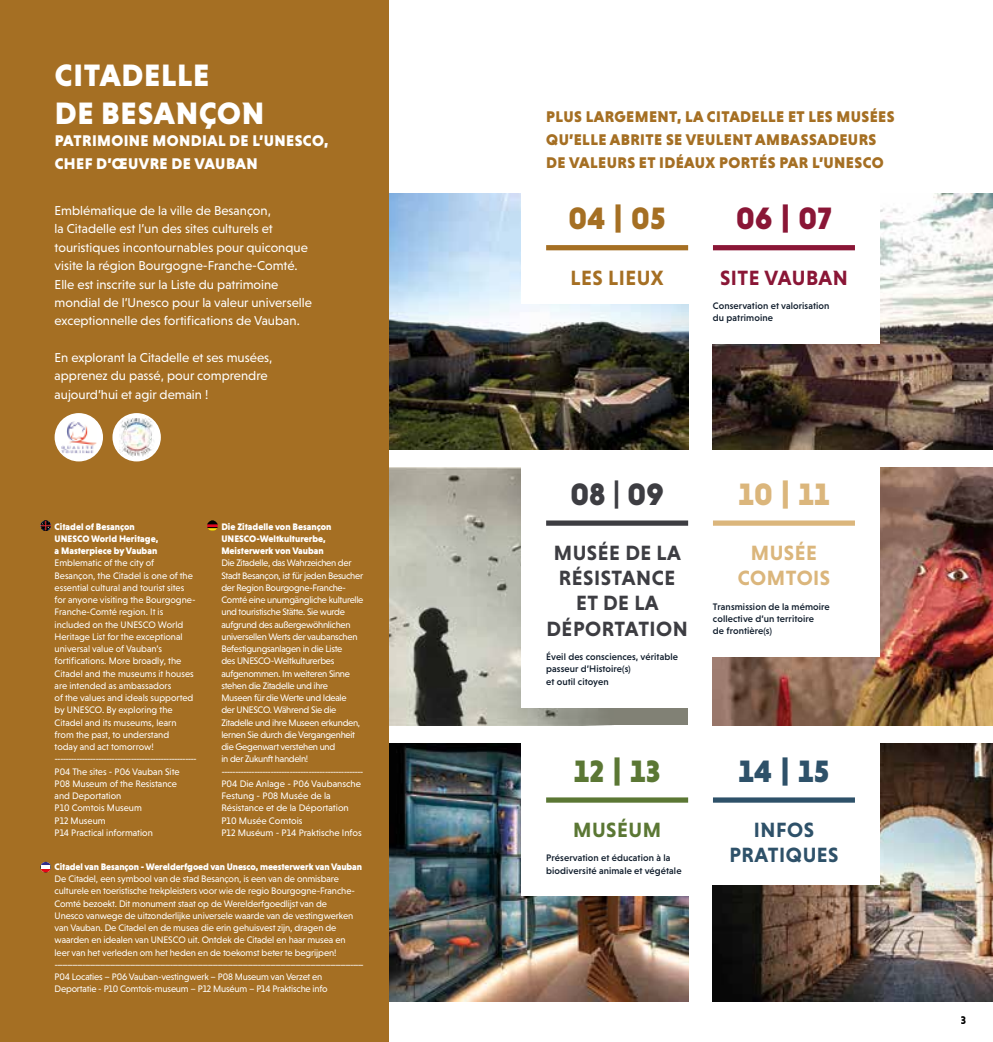
<style>
.page{position:relative;width:993px;height:1042px;background:#fff}
.page>*{position:absolute;margin:0;border:0;box-sizing:border-box;transform-origin:0 0}
.t1{font:900 31.5px/37.8px "Niveau Grotesk";letter-spacing:.025em;color:#fff}
.t2{font:900 31.5px "Niveau Grotesk";color:#a56f23}
.t3{font:900 31.5px "Niveau Grotesk";color:#8a1636}
.t4{font:900 31.5px "Niveau Grotesk";color:#3d3d42}
.t5{font:900 31.5px "Niveau Grotesk";color:#5b7734}
.t6{font:900 31.5px "Niveau Grotesk";color:#2e5169}
.t7{font:900 31.5px "Niveau Grotesk";color:#dbb67c}
.t8{font:700 21px/25.2px "Niveau Grotesk";letter-spacing:.025em;color:#3d3d42;text-align:center}
.t9{font:700 21px/25.2px "Niveau Grotesk";letter-spacing:.025em;color:#2e5169;text-align:center}
.t10{font:700 21px/25.2px "Niveau Grotesk";letter-spacing:.025em;color:#dbb67c;text-align:center}
.t11{font:700 21px "Niveau Grotesk";letter-spacing:.025em;color:#8a1636}
.t12{font:700 21px "Niveau Grotesk";letter-spacing:.025em;color:#a56f23}
.t13{font:700 21px "Niveau Grotesk";letter-spacing:.025em;color:#5b7734}
.t14{font:900 15.75px/22.8px "Niveau Grotesk";letter-spacing:.025em;color:#a56f23}
.t15{font:900 15.75px/22.8px "Niveau Grotesk";letter-spacing:.025em;color:#fff}
.t16{font:13.12px/18.4px "Niveau Grotesk";color:#fff}
.t17{font:700 11.38px "Niveau Grotesk";color:#000}
.t18{font:9.62px/12.2px "Niveau Grotesk";letter-spacing:-.01em;color:#fff}
.t19{font:9.62px/12.2px "Niveau Grotesk";letter-spacing:-.03em;color:#fff}
.t20{font:500 9.62px/12.2px "Niveau Grotesk";letter-spacing:.01em;color:#121f2e}
.t21{font:900 9.62px/12.2px "Niveau Grotesk";letter-spacing:-.005em;color:#fff}
</style>
<div class="page">
<img style="left:712px;top:467px;width:280px;height:258px">
<img style="left:388px;top:193px;width:300px;height:257px">
<img style="left:388px;top:467px;width:225px;height:258px">
<img style="left:388px;top:744px;width:300px;height:258px">
<div style="left:0;top:0;width:388px;height:1042px;background:#a56f23"></div>
<img style="left:712px;top:193px;width:280px;height:257px">
<img style="left:712px;top:744px;width:280px;height:258px">
<div style="left:521px;top:186px;width:173px;height:118px;background:#fff"></div>
<div style="left:521px;top:735px;width:173px;height:160px;background:#fff"></div>
<div style="left:521px;top:459px;width:173px;height:248px;background:#fff"></div>
<div style="left:706px;top:177px;width:173px;height:167px;background:#fff"></div>
<div style="left:706px;top:735px;width:173px;height:149px;background:#fff"></div>
<div style="left:706px;top:459px;width:173px;height:197px;background:#fff"></div>
<svg style="left:42px;top:862px;width:9px;height:10px"></svg>
<div style="left:40px;top:862px;width:11px;height:10px;border:1px solid #000;border-radius:5px"></div>
<svg style="left:40px;top:520px;width:11px;height:11px"></svg>
<svg style="left:207px;top:520px;width:11px;height:11px"></svg>
<div style="left:546px;top:245px;width:142px;height:5px;background:#a56f23"></div>
<div style="left:712px;top:245px;width:142px;height:5px;background:#8a1636"></div>
<div style="left:546px;top:520px;width:142px;height:6px;background:#3d3d42"></div>
<div style="left:546px;top:797px;width:142px;height:5px;background:#5b7734"></div>
<div style="left:712px;top:797px;width:142px;height:5px;background:#2e5169"></div>
<div style="left:712px;top:520px;width:142px;height:6px;background:#dbb67c"></div>
<div style="left:55px;top:414px;width:47px;height:47px;background:#fff;border-radius:50%"></div>
<img style="left:61px;top:421px;width:36px;height:32px">
<div style="left:55px;top:413px;width:48px;height:48px;border:2px solid #fff;border-radius:50%"></div>
<div style="left:113px;top:414px;width:47px;height:47px;background:#fff;border-radius:50%"></div>
<img style="left:119px;top:418px;width:35px;height:39px">
<div style="left:112px;top:413px;width:49px;height:48px;border:2px solid #fff;border-radius:50%"></div>
<h1 class="t1" style="left:55px;top:56px;width:211px">CITADELLE<br>DE BESANÇON</h1>
<h3 class="t15" style="left:55px;top:129px;width:275px">PATRIMOINE MONDIAL DE L’UNESCO,<br>CHEF D’ŒUVRE DE VAUBAN</h3>
<p class="t16" style="left:55px;top:201px;width:259px">Emblématique de la ville de Besançon,<br>la Citadelle est l’un des sites culturels et touristiques incontournables pour quiconque visite la région Bourgogne-Franche-Comté.<br>Elle est inscrite sur la Liste du patrimoine mondial de l’Unesco pour la valeur universelle exceptionnelle des fortifications de Vauban.</p>
<h3 class="t16" style="left:55px;top:348px;width:219px">En explorant la Citadelle et ses musées, apprenez du passé, pour comprendre aujourd’hui et agir demain !</h3>
<p class="t21" style="left:55px;top:520px;width:105px">Citadel of Besançon<br>UNESCO World Heritage, a Masterpiece by Vauban</p>
<p class="t18" style="left:55px;top:557px;width:144px">Emblematic of the city of<br>Besançon, the Citadel is one of the essential cultural and tourist sites for anyone visiting the Bourgogne-<br>Franche-Comté region. It is included on the UNESCO World<br>Heritage List for the exceptional universal value of Vauban’s fortifications. More broadly, the<br>Citadel and the museums it houses are intended as ambassadors<br>of the values and ideals supported by UNESCO. By exploring the<br>Citadel and its museums, learn from the past, to understand<br>today and act tomorrow! ----------------------------------------------------<br>P04 The sites - P06 Vauban Site<br>P08 Museum of the Resistance<br>and Deportation<br>P10 Comtois Museum<br>P12 Museum<br>P14 Practical information</p>
<p class="t21" style="left:55px;top:860px;width:309px">Citadel van Besançon - Werelderfgoed van Unesco, meesterwerk van Vauban</p>
<p class="t18" style="left:55px;top:872px;width:310px">De Citadel, een symbool van de stad Besançon, is een van de onmisbare culturele en toeristische trekpleisters voor wie de regio Bourgogne-Franche-Comté bezoekt. Dit monument staat op de Werelderfgoedlijst van de<br>Unesco vanwege de uitzonderlijke universele waarde van de vestingwerken van Vauban. De Citadel en de musea die erin gehuisvest zijn, dragen de waarden en idealen van UNESCO uit. Ontdek de Citadel en haar musea en<br>leer van het verleden om het heden en de toekomst beter te begrijpen! --------------------------------------------------------------------------------------------------------------------------- P04 Locaties – P06 Vauban-vestingwerk – P08 Museum van Verzet en Deportatie - P10 Comtois-museum – P12 Muséum – P14 Praktische info</p>
<p class="t21" style="left:221px;top:520px;width:111px">Die Zitadelle von Besançon<br>UNESCO-Weltkulturerbe,<br>Meisterwerk von Vauban</p>
<p class="t19" style="left:221px;top:557px;width:144px">Die Zitadelle, das Wahrzeichen der<br>Stadt Besançon, ist für jeden Besucher der Region Bourgogne-Franche-<br>Comté eine unumgängliche kulturelle und touristische Stätte. Sie wurde aufgrund des außergewöhnlichen universellen Werts der vaubanschen<br>Befestigungsanlagen in die Liste<br>des UNESCO-Weltkulturerbes aufgenommen. Im weiteren Sinne stehen die Zitadelle und ihre<br>Museen für die Werte und Ideale<br>der UNESCO. Während Sie die<br>Zitadelle und ihre Museen erkunden, lernen Sie durch die Vergangenheit die Gegenwart verstehen und<br>in der Zukunft handeln! ----------------------------------------------------<br>P04 Die Anlage - P06 Vaubansche<br>Festung - P08 Musée de la<br>Résistance et de la Déportation<br>P10 Musée Comtois<br>P12 Muséum - P14 Praktische Infos</p>
<h3 class="t14" style="left:546px;top:105px;width:350px">PLUS LARGEMENT, LA CITADELLE ET LES MUSÉES<br>QU’ELLE ABRITE SE VEULENT AMBASSADEURS<br>DE VALEURS ET IDÉAUX PORTÉS PAR L’UNESCO</h3>
<h1 class="t2" style="left:568px;top:200px;width:99px">04 | 05</h1>
<h1 class="t3" style="left:736px;top:200px;width:97px">06 | 07</h1>
<h2 class="t12" style="left:570px;top:265px;width:95px">LES LIEUX</h2>
<h2 class="t11" style="left:719px;top:265px;width:129px">SITE VAUBAN</h2>
<p class="t20" style="left:712px;top:300px;width:118px">Conservation et valorisation du patrimoine</p>
<h1 class="t4" style="left:570px;top:476px;width:95px">08 | 09</h1>
<h2 class="t8" style="left:546px;top:540px;width:143px">MUSÉE DE LA<br>RÉSISTANCE<br>ET DE LA<br>DÉPORTATION</h2>
<p class="t20" style="left:546px;top:650px;width:133px">Éveil des consciences, véritable passeur d’Histoire(s)<br>et outil citoyen</p>
<h1 class="t7" style="left:738px;top:476px;width:93px">10 | 11</h1>
<h2 class="t10" style="left:737px;top:540px;width:94px">MUSÉE<br>COMTOIS</h2>
<p class="t20" style="left:712px;top:600px;width:118px">Transmission de la mémoire collective d’un territoire<br>de frontière(s)</p>
<h1 class="t5" style="left:573px;top:753px;width:88px">12 | 13</h1>
<h1 class="t6" style="left:738px;top:753px;width:92px">14 | 15</h1>
<h2 class="t13" style="left:573px;top:817px;width:89px">MUSÉUM</h2>
<p class="t20" style="left:546px;top:852px;width:137px">Préservation et éducation à la biodiversité animale et végétale</p>
<h2 class="t9" style="left:729px;top:817px;width:111px">INFOS<br>PRATIQUES</h2>
<p class="t17" style="left:960px;top:1013px;width:7px">3</p>
</div>
